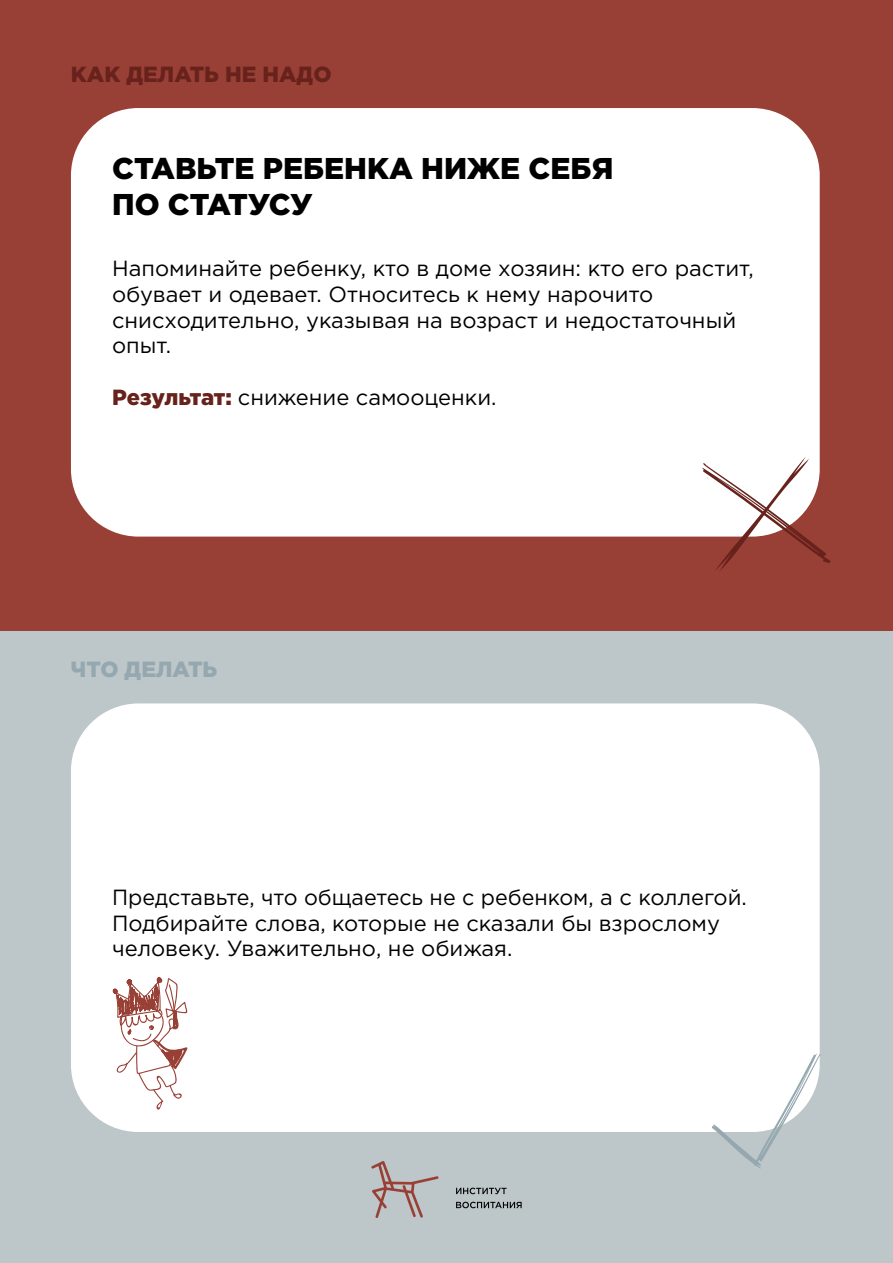
<style>
.page{position:relative;width:893px;height:1263px;background:#fff}
.page>*{position:absolute;margin:0;border:0;box-sizing:border-box;transform-origin:0 0}
.t1{font:900 30px/36px "Gotham Pro";color:#000}
.t2{font:21.9px/25.7px "Gotham Pro";color:#000}
.t3{font:900 21.9px "Gotham Pro";color:#68221c}
.t4{font:900 21.9px "Gotham Pro";color:#95a8af}
.s1{font-weight:900;color:#68221c}
</style>
<div class="page">
<div style="left:0;top:0;width:893px;height:631px;background:#994036"></div>
<div style="left:0;top:631px;width:893px;height:632px;background:#bdc6c8"></div>
<svg style="left:371px;top:1161px;width:68px;height:57px"></svg>
<svg style="left:456px;top:1188px;width:51px;height:6px"></svg>
<svg style="left:456px;top:1202px;width:66px;height:6px"></svg>
<div style="left:71px;top:108px;width:749px;height:429px;background:#fff;border-radius:68px"></div>
<svg style="left:702px;top:457px;width:128px;height:114px"></svg>
<div style="left:71px;top:703px;width:749px;height:429px;background:#fff;border-radius:68px"></div>
<svg style="left:712px;top:1054px;width:109px;height:114px"></svg>
<svg style="left:112px;top:976px;width:76px;height:134px"></svg>
<p class="t3" style="left:71px;top:61px;width:262px">КАК ДЕЛАТЬ НЕ НАДО</p>
<h1 class="t1" style="left:112px;top:150px;width:503px">СТАВЬТЕ РЕБЕНКА НИЖЕ СЕБЯ<br>ПО СТАТУСУ</h1>
<p class="t2" style="left:112px;top:256px;width:643px">Напоминайте ребенку, кто в доме хозяин: кто его растит, обувает и одевает. Относитесь к нему нарочито снисходительно, указывая на возраст и недостаточный опыт.</p>
<p class="t2" style="left:112px;top:384px;width:386px"><span class="s1">Результат:</span> снижение самооценки.</p>
<p class="t4" style="left:71px;top:657px;width:148px">ЧТО ДЕЛАТЬ</p>
<p class="t2" style="left:112px;top:884px;width:636px">Представьте, что общаетесь не с ребенком, а с коллегой.<br>Подбирайте слова, которые не сказали бы взрослому человеку. Уважительно, не обижая.</p>
</div>
